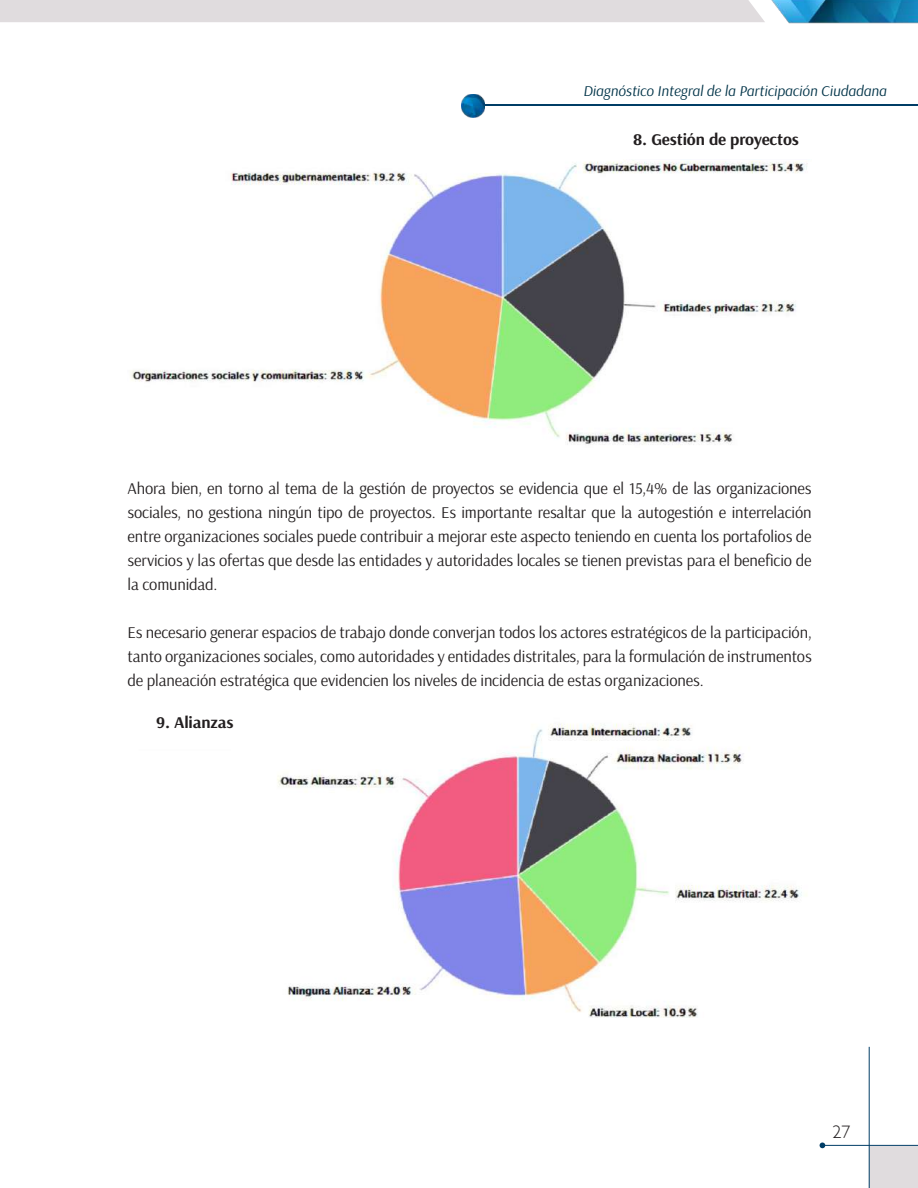
<style>
.page{position:relative;width:918px;height:1188px;background:#fff}
.page>*{position:absolute;margin:0;border:0;box-sizing:border-box;transform-origin:0 0}
.t1{font:300 18px "Humanist 521 BT";color:#231f20}
.t2{font:16.5px/24px "Arsenal";letter-spacing:-.01em;color:#231f20;text-align:justify}
.t3{font:700 16.5px "Arsenal";letter-spacing:-.01em;color:#231f20;scale:1.04 1}
.t4{font:italic 15px "Arsenal";color:#003348}
</style>
<div class="page">
<div style="left:869px;top:1146px;width:49px;height:42px;background:#e0dcde"></div>
<hr style="left:822px;top:1145px;width:96px;height:1px;background:#003d66">
<svg style="left:820px;top:1143px;width:5px;height:5px"></svg>
<hr style="left:869px;top:1047px;width:1px;height:141px;background:#003d66">
<hr style="left:477px;top:105px;width:441px;height:1px;background:#003d66">
<img style="left:462px;top:94px;width:23px;height:24px">
<img style="left:771px;top:0;width:147px;height:24px">
<div style="left:0;top:0;width:765px;height:22px;background:#e0dcde"></div>
<img style="left:131px;top:160px;width:677px;height:285px">
<img style="left:277px;top:723px;width:530px;height:295px">
<div style="left:96px;top:706px;width:197px;height:42px;background:#fff"></div>
<p class="t4" style="left:583px;top:82px;width:305px">Diagnóstico Integral de la Participación Ciudadana</p>
<p class="t3" style="left:633px;top:130px;width:161px">8. Gestión de proyectos</p>
<p class="t2" style="left:128px;top:476px;width:686px">Ahora bien, en torno al tema de la gestión de proyectos se evidencia que el 15,4% de las organizaciones sociales, no gestiona ningún tipo de proyectos. Es importante resaltar que la autogestión e interrelación entre organizaciones sociales puede contribuir a mejorar este aspecto teniendo en cuenta los portafolios de servicios y las ofertas que desde las entidades y autoridades locales se tienen previstas para el beneficio de la comunidad.</p>
<p class="t2" style="left:128px;top:620px;width:686px">Es necesario generar espacios de trabajo donde converjan todos los actores estratégicos de la participación, tanto organizaciones sociales, como autoridades y entidades distritales, para la formulación de instrumentos de planeación estratégica que evidencien los niveles de incidencia de estas organizaciones.</p>
<p class="t3" style="left:156px;top:712px;width:76px">9. Alianzas</p>
<p class="t1" style="left:833px;top:1121px;width:20px">27</p>
</div>
